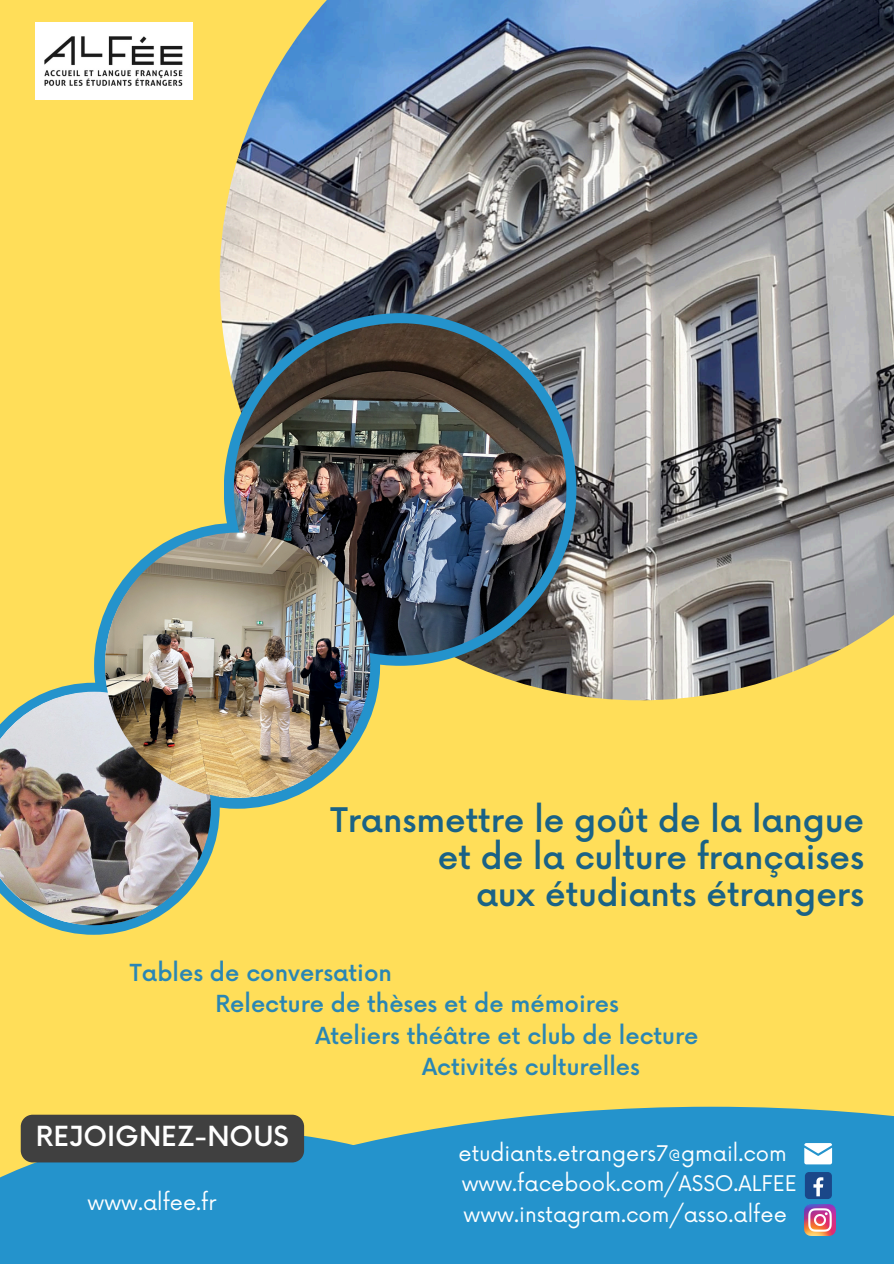
<style>
.page{position:relative;width:894px;height:1264px;background:#fff}
.page>*{position:absolute;margin:0;border:0;box-sizing:border-box;transform-origin:0 0}
.t1{font:500 33px/37.2px "Now";color:#1a6286;text-align:right}
.t2{font:500 27px "Now";color:#fff}
.t3{font:500 22.95px "Now";color:#2a86b4}
.t4{font:21px "Now";color:#fff}
</style>
<div class="page">
<div style="left:0;top:0;width:893px;height:1263px;background:#ffde59"></div>
<img style="left:36px;top:23px;width:156px;height:76px">
<img style="left:220px;top:0;width:673px;height:700px">
<div style="left:224px;top:313px;width:352px;height:352px;background:#2493cc;border-radius:50%"></div>
<div style="left:94px;top:523px;width:286px;height:285px;background:#2493cc;border-radius:50%"></div>
<svg style="left:45px;top:682px;width:175px;height:252px"></svg>
<svg style="left:36px;top:1106px;width:857px;height:157px;fill:#2493cc"></svg>
<div style="left:0;top:1130px;width:607px;height:133px;background:#2493cc"></div>
<img style="left:0;top:691px;width:211px;height:234px">
<svg style="left:804px;top:1143px;width:27px;height:21px"></svg>
<img style="left:234px;top:323px;width:332px;height:332px;border-radius:50%">
<img style="left:105px;top:532px;width:265px;height:265px;border-radius:50%">
<div style="left:804px;top:1171px;width:27px;height:27px;background:#1a4789;border-radius:4px"></div>
<svg style="left:813px;top:1177px;width:10px;height:19px"></svg>
<img style="left:804px;top:1204px;width:31px;height:31px">
<div style="left:21px;top:1114px;width:283px;height:48px;background:#404040"></div>
<h1 class="t1" style="left:330px;top:803px;width:535px">Transmettre le goût de la langue et de la culture françaises<br>aux étudiants étrangers</h1>
<p class="t3" style="left:130px;top:960px;width:263px">Tables de conversation</p>
<p class="t3" style="left:215px;top:991px;width:405px">Relecture de thèses et de mémoires</p>
<h2 class="t3" style="left:315px;top:1023px;width:384px">Ateliers théâtre et club de lecture</h2>
<p class="t3" style="left:422px;top:1054px;width:219px">Activités culturelles</p>
<p class="t2" style="left:36px;top:1121px;width:254px">REJOIGNEZ-NOUS</p>
<p class="t4" style="left:87px;top:1190px;width:130px">www.alfee.fr</p>
<h3 class="t4" style="left:458px;top:1141px;width:330px">etudiants.etrangers7@gmail.com</h3>
<p class="t4" style="left:461px;top:1171px;width:337px">www.facebook.com/ASSO.ALFEE</p>
<p class="t4" style="left:463px;top:1202px;width:325px">www.instagram.com/asso.alfee</p>
</div>
